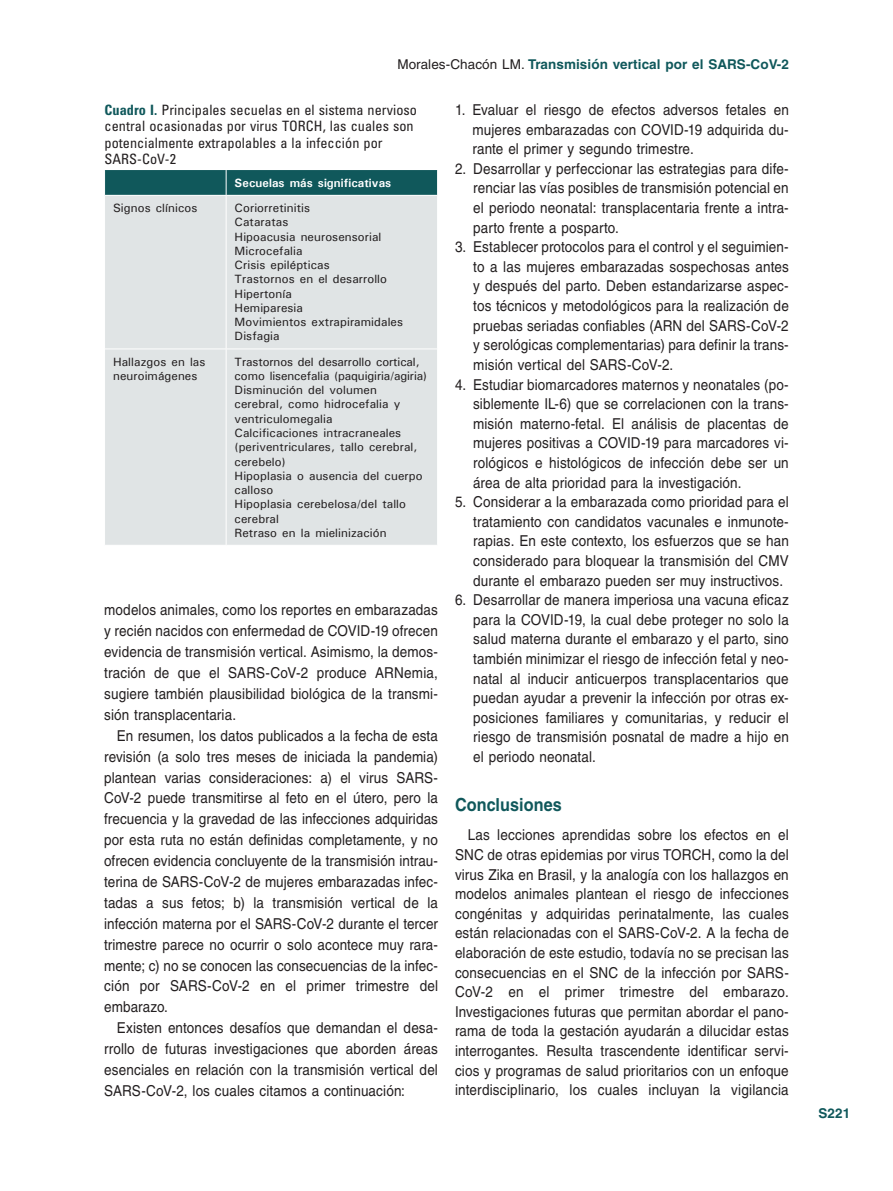
<style>
.page{position:relative;width:893px;height:1191px;background:#fff}
.page>*{position:absolute;margin:0;border:0;box-sizing:border-box;transform-origin:0 0}
.t1{font:700 18px "Helvetica LT Std";letter-spacing:.005em;color:#10585b;scale:.9 1}
.TX{font:15px/20.9px "Helvetica LT Std";letter-spacing:.01em;color:#231f20;text-align:justify;scale:.9 1}
.L{font:15px/19.6px "Helvetica LT Std";letter-spacing:.01em;color:#231f20;text-align:justify;scale:.9 1}
.TT{font:condensed 14.25px/16.5px "Univers LT Std";letter-spacing:.005em;color:#231f20}
.t2{font:700 13.5px "Helvetica LT Std";letter-spacing:.005em;color:#10585b}
.TBL{font:500 12px/14.2px "Univers";letter-spacing:.005em;color:#231f20}
.TB{font:500 12px "Univers";letter-spacing:.005em;color:#231f20}
.TCH{font:700 12px "Univers";letter-spacing:.005em;color:#fff}
.s1{font-weight:400;color:#231f20}
.s2{font-weight:700;color:#10585b}
</style>
<div class="page">
<div style="left:105px;top:196px;width:332px;height:349px;background:#e0e4e5"></div>
<hr style="left:226px;top:196px;width:1px;height:152px;background:#fff">
<hr style="left:226px;top:349px;width:1px;height:196px;background:#fff">
<hr style="left:105px;top:348px;width:121px;height:1px;background:#fff">
<hr style="left:226px;top:348px;width:211px;height:1px;background:#fff">
<svg style="left:104px;top:170px;width:334px;height:25px;background:#145a5d"></svg>
<p class="t2" style="left:397px;top:56px;width:393px"><span class="s1">Morales-Chacón LM.</span> Transmisión vertical por el SARS-CoV-2</p>
<p class="TT" style="left:105px;top:101px;width:314px"><span class="s2">Cuadro I.</span> Principales secuelas en el sistema nervioso central ocasionadas por virus TORCH, las cuales son potencialmente extrapolables a la infección por SARS-CoV-2</p>
<p class="TCH" style="left:235px;top:175px;width:158px">Secuelas más significativas</p>
<p class="TB" style="left:113px;top:200px;width:86px">Signos clínicos</p>
<p class="TB" style="left:235px;top:200px;width:77px">Coriorretinitis</p>
<p class="TB" style="left:235px;top:215px;width:55px">Cataratas</p>
<p class="TB" style="left:235px;top:229px;width:148px">Hipoacusia neurosensorial</p>
<p class="TB" style="left:235px;top:243px;width:69px">Microcefalia</p>
<p class="TB" style="left:235px;top:257px;width:97px">Crisis epilépticas</p>
<p class="TB" style="left:235px;top:272px;width:154px">Trastornos en el desarrollo</p>
<p class="TB" style="left:235px;top:286px;width:59px">Hipertonía</p>
<p class="TB" style="left:235px;top:300px;width:70px">Hemiparesia</p>
<p class="TB" style="left:235px;top:314px;width:170px">Movimientos extrapiramidales</p>
<p class="TB" style="left:235px;top:329px;width:47px">Disfagia</p>
<p class="TBL" style="left:113px;top:354px;width:94px">Hallazgos en las neuroimágenes</p>
<p class="TBL" style="left:235px;top:354px;width:194px">Trastornos del desarrollo cortical, como lisencefalia (paquigiria/agiria)</p>
<p class="TBL" style="left:235px;top:383px;width:167px">Disminución del volumen cerebral, como hidrocefalia y ventriculomegalia</p>
<p class="TBL" style="left:235px;top:425px;width:184px">Calcificaciones intracraneales (periventriculares, tallo cerebral, cerebelo)</p>
<p class="TBL" style="left:235px;top:468px;width:189px">Hipoplasia o ausencia del cuerpo calloso</p>
<p class="TBL" style="left:235px;top:497px;width:173px">Hipoplasia cerebelosa/del tallo cerebral</p>
<p class="TBL" style="left:235px;top:525px;width:154px">Retraso en la mielinización</p>
<p class="TX" style="left:104px;top:600px;width:372px">modelos animales, como los reportes en embarazadas y recién nacidos con enfermedad de COVID-19 ofrecen evidencia de transmisión vertical. Asimismo, la demos&shy;tración de que el SARS-CoV-2 produce ARNemia, sugiere también plausibilidad biológica de la transmi&shy;sión transplacentaria.</p>
<p class="TX" style="left:104px;top:725px;width:372px;text-indent:13px">En resumen, los datos publicados a la fecha de esta revisión (a solo tres meses de iniciada la pandemia) plantean varias consideraciones: a) el virus SARS-CoV-2 puede transmitirse al feto en el útero, pero la frecuencia y la gravedad de las infecciones adquiridas por esta ruta no están definidas completamente, y no ofrecen evidencia concluyente de la transmisión intrau&shy;terina de SARS-CoV-2 de mujeres embarazadas infec&shy;tadas a sus fetos; b) la transmisión vertical de la infección materna por el SARS-CoV-2 durante el tercer trimestre parece no ocurrir o solo acontece muy rara&shy;mente; c) no se conocen las consecuencias de la infec&shy;ción por SARS-CoV-2 en el primer trimestre del embarazo.</p>
<p class="TX" style="left:104px;top:1017px;width:372px;text-indent:13px">Existen entonces desafíos que demandan el desa&shy;rrollo de futuras investigaciones que aborden áreas esenciales en relación con la transmisión vertical del SARS-CoV-2, los cuales citamos a continuación:</p>
<p class="L" style="left:472px;top:100px;width:353px;text-indent:-17px">1. Evaluar el riesgo de efectos adversos fetales en mujeres embarazadas con COVID-19 adquirida du&shy;rante el primer y segundo trimestre.</p>
<p class="L" style="left:473px;top:159px;width:352px;text-indent:-18px">2. Desarrollar y perfeccionar las estrategias para dife&shy;renciar las vías posibles de transmisión potencial en el periodo neonatal: transplacentaria frente a intra&shy;parto frente a posparto.</p>
<p class="L" style="left:473px;top:237px;width:352px;text-indent:-18px">3. Establecer protocolos para el control y el seguimien&shy;to a las mujeres embarazadas sospechosas antes y después del parto. Deben estandarizarse aspec&shy;tos técnicos y metodológicos para la realización de pruebas seriadas confiables (ARN del SARS-CoV-2 y serológicas complementarias) para definir la trans&shy;misión vertical del SARS-CoV-2.</p>
<p class="L" style="left:473px;top:374px;width:352px;text-indent:-18px">4. Estudiar biomarcadores maternos y neonatales (po&shy;siblemente IL-6) que se correlacionen con la trans&shy;misión materno-fetal. El análisis de placentas de mujeres positivas a COVID-19 para marcadores vi&shy;rológicos e histológicos de infección debe ser un área de alta prioridad para la investigación.</p>
<p class="L" style="left:473px;top:492px;width:352px;text-indent:-18px">5. Considerar a la embarazada como prioridad para el tratamiento con candidatos vacunales e inmunote&shy;rapias. En este contexto, los esfuerzos que se han considerado para bloquear la transmisión del CMV durante el embarazo pueden ser muy instructivos.</p>
<p class="L" style="left:473px;top:590px;width:352px;text-indent:-18px">6. Desarrollar de manera imperiosa una vacuna eficaz para la COVID-19, la cual debe proteger no solo la salud materna durante el embarazo y el parto, sino también minimizar el riesgo de infección fetal y neo&shy;natal al inducir anticuerpos transplacentarios que puedan ayudar a prevenir la infección por otras ex&shy;posiciones familiares y comunitarias, y reducir el riesgo de transmisión posnatal de madre a hijo en el periodo neonatal.</p>
<h1 class="t1" style="left:455px;top:793px;width:120px">Conclusiones</h1>
<p class="TX" style="left:455px;top:825px;width:372px;line-height:19.6px;text-indent:13px">Las lecciones aprendidas sobre los efectos en el SNC de otras epidemias por virus TORCH, como la del virus Zika en Brasil, y la analogía con los hallazgos en modelos animales plantean el riesgo de infecciones congénitas y adquiridas perinatalmente, las cuales están relacionadas con el SARS-CoV-2. A la fecha de elaboración de este estudio, todavía no se precisan las consecuencias en el SNC de la infección por SARS-CoV-2 en el primer trimestre del embarazo.<br>Investigaciones futuras que permitan abordar el pano&shy;rama de toda la gestación ayudarán a dilucidar estas interrogantes. Resulta trascendente identificar servi&shy;cios y programas de salud prioritarios con un enfoque interdisciplinario, los cuales incluyan la vigilancia</p>
<p class="t2" style="left:819px;top:1104px;width:33px">S221</p>
</div>
